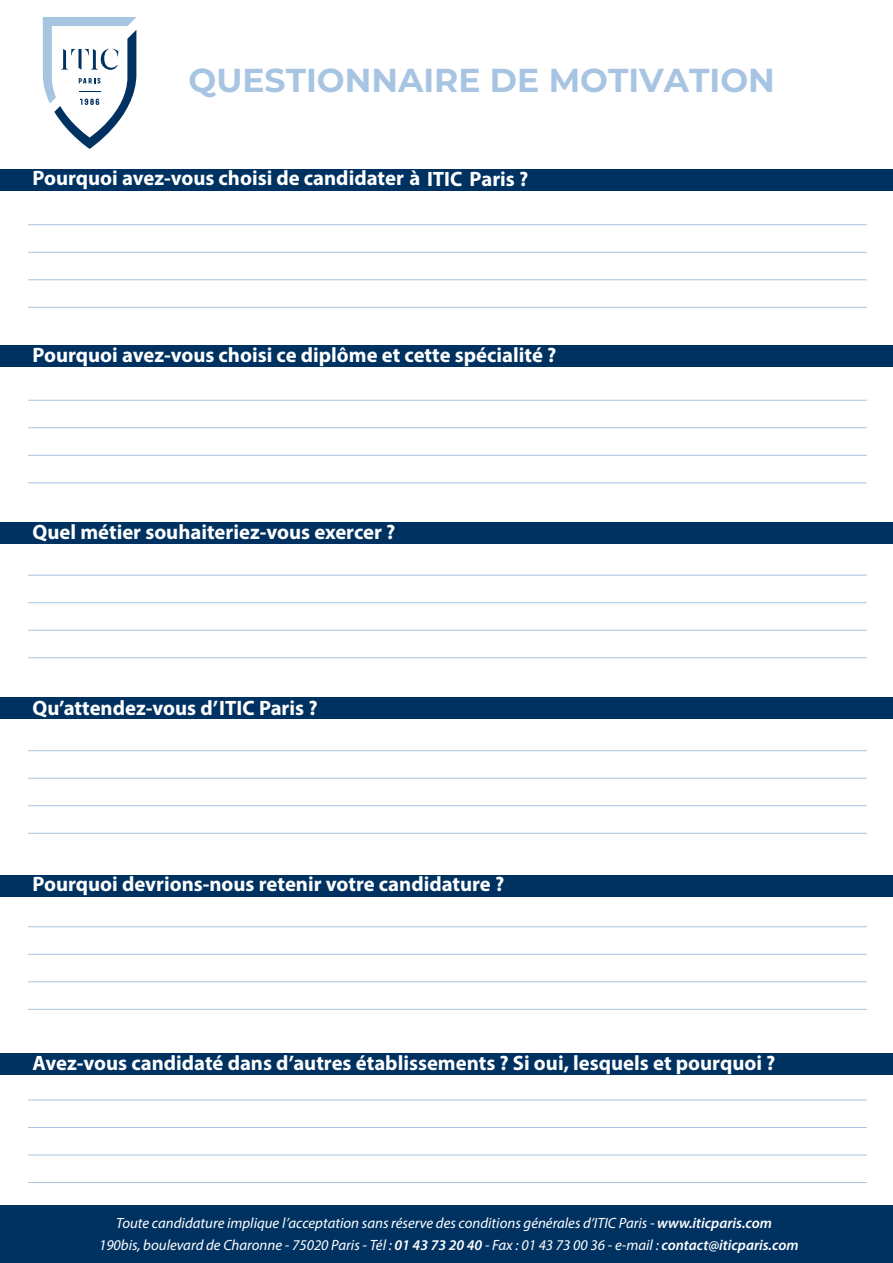
<style>
.page{position:relative;width:893px;height:1263px;background:#fff}
.page>*{position:absolute;margin:0;border:0;box-sizing:border-box;transform-origin:0 0}
.t1{font:700 33.15px "Montserrat";color:#a7c5e2}
.t2{font:700 20.85px "Myriad Pro";color:#fff}
.t3{font:italic 14.85px/22px "Myriad Pro";color:#fff}
.s1{font-weight:600}
</style>
<div class="page">
<div style="left:0;top:169px;width:893px;height:21px;background:#003261"></div>
<hr style="left:28px;top:224px;width:839px;height:1px;background:#a7c5e2">
<hr style="left:28px;top:252px;width:839px;height:1px;background:#a7c5e2">
<hr style="left:28px;top:279px;width:839px;height:1px;background:#a7c5e2">
<hr style="left:28px;top:307px;width:839px;height:1px;background:#a7c5e2">
<div style="left:0;top:346px;width:893px;height:21px;background:#003261"></div>
<hr style="left:28px;top:400px;width:839px;height:1px;background:#a7c5e2">
<hr style="left:28px;top:427px;width:839px;height:1px;background:#a7c5e2">
<hr style="left:28px;top:455px;width:839px;height:1px;background:#a7c5e2">
<hr style="left:28px;top:482px;width:839px;height:1px;background:#a7c5e2">
<div style="left:0;top:523px;width:893px;height:21px;background:#003261"></div>
<hr style="left:28px;top:575px;width:839px;height:1px;background:#a7c5e2">
<hr style="left:28px;top:602px;width:839px;height:1px;background:#a7c5e2">
<hr style="left:28px;top:630px;width:839px;height:1px;background:#a7c5e2">
<hr style="left:28px;top:657px;width:839px;height:1px;background:#a7c5e2">
<div style="left:0;top:698px;width:893px;height:21px;background:#003261"></div>
<hr style="left:28px;top:750px;width:839px;height:1px;background:#a7c5e2">
<hr style="left:28px;top:778px;width:839px;height:1px;background:#a7c5e2">
<hr style="left:28px;top:805px;width:839px;height:1px;background:#a7c5e2">
<hr style="left:28px;top:833px;width:839px;height:1px;background:#a7c5e2">
<div style="left:0;top:875px;width:893px;height:21px;background:#003261"></div>
<hr style="left:28px;top:926px;width:839px;height:1px;background:#a7c5e2">
<hr style="left:28px;top:954px;width:839px;height:1px;background:#a7c5e2">
<hr style="left:28px;top:981px;width:839px;height:1px;background:#a7c5e2">
<hr style="left:28px;top:1009px;width:839px;height:1px;background:#a7c5e2">
<div style="left:0;top:1054px;width:893px;height:21px;background:#003261"></div>
<hr style="left:28px;top:1099px;width:839px;height:1px;background:#a7c5e2">
<hr style="left:28px;top:1127px;width:839px;height:1px;background:#a7c5e2">
<hr style="left:28px;top:1155px;width:839px;height:1px;background:#a7c5e2">
<hr style="left:28px;top:1182px;width:839px;height:1px;background:#a7c5e2">
<div style="left:0;top:1206px;width:893px;height:57px;background:#003261"></div>
<svg style="left:43px;top:17px;width:93px;height:132px"></svg>
<h1 class="t1" style="left:189px;top:56px;width:588px">QUESTIONNAIRE DE MOTIVATION</h1>
<p class="t2" style="left:33px;top:164px;width:497px">Pourquoi avez-vous choisi de candidater à ITIC Paris ?</p>
<p class="t2" style="left:33px;top:341px;width:525px">Pourquoi avez-vous choisi ce diplôme et cette spécialité ?</p>
<p class="t2" style="left:33px;top:518px;width:364px">Quel métier souhaiteriez-vous exercer ?</p>
<p class="t2" style="left:33px;top:694px;width:287px">Qu’attendez-vous d’ ITIC Paris ?</p>
<p class="t2" style="left:33px;top:870px;width:473px">Pourquoi devrions-nous retenir votre candidature ?</p>
<p class="t2" style="left:33px;top:1049px;width:744px">Avez-vous candidaté dans d’autres établissements ? Si oui, lesquels et pourquoi ?</p>
<p class="t3" style="left:99px;top:1211px;width:701px;text-indent:17px">Toute candidature implique l’acceptation sans réserve des conditions générales d’ITIC Paris - <span class="s1">www.iticparis.com<br></span>190bis, boulevard de Charonne - 75020 Paris - Tél : <span class="s1">01 43 73 20 40</span> - Fax : 01 43 73 00 36 - e-mail : <span class="s1">contact@iticparis.com</span></p>
</div>
